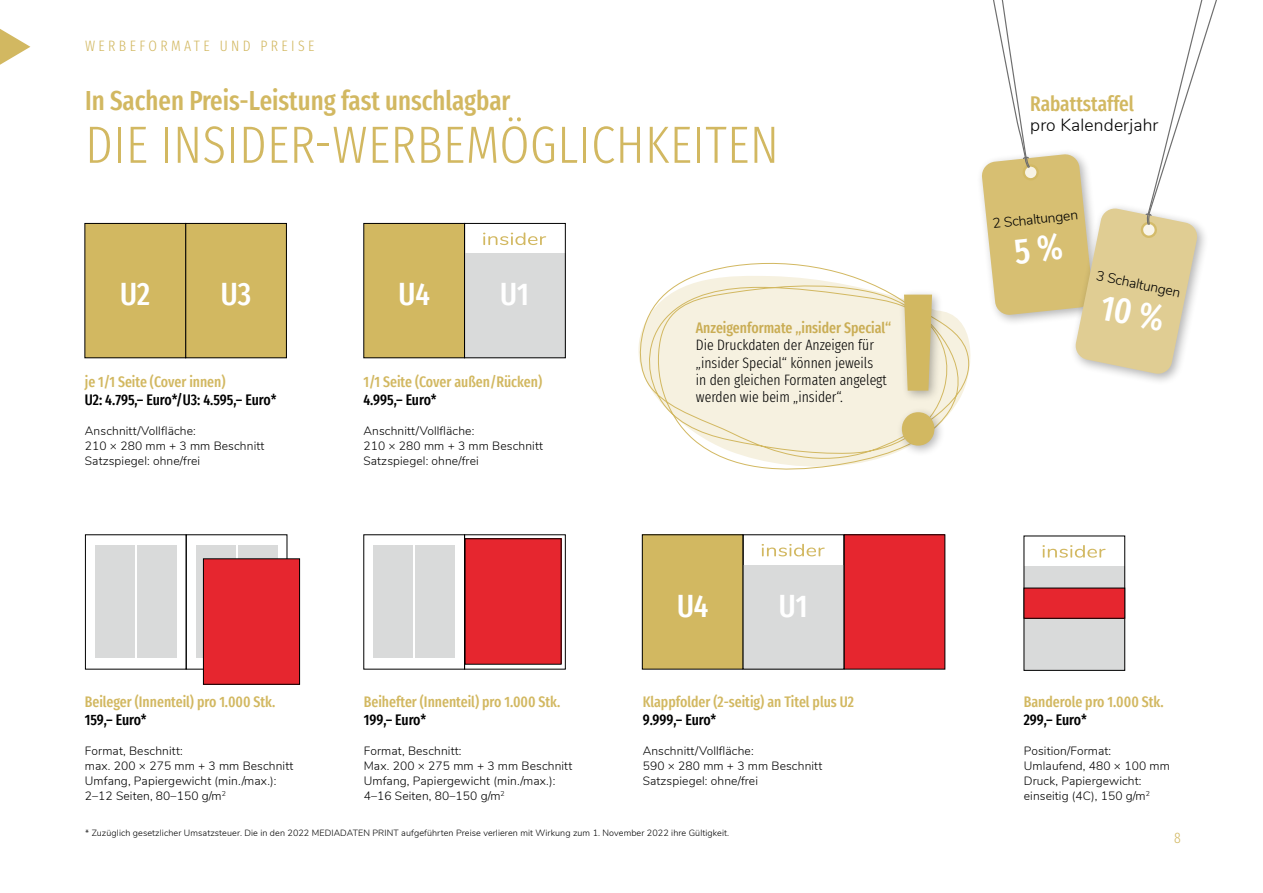
<style>
.page{position:relative;width:1263px;height:893px;background:#fff}
.page>*{position:absolute;margin:0;border:0;box-sizing:border-box;transform-origin:0 0}
.t1{font:500 extra-condensed 213.9px "Fira Sans";color:#d2b861}
.t2{font:300 extra-condensed 52.5px "Fira Sans";letter-spacing:.01em;color:#d2b861}
.t3{font:500 extra-condensed 31.5px "Fira Sans";color:#fff}
.t4{font:500 extra-condensed 27px "Fira Sans";color:#d2b861}
.t5{font:500 extra-condensed 20.85px "Fira Sans";color:#d2b861}
.t6{font:300 17.4px "Nunito";letter-spacing:.01em;color:#000}
.t7{font:500 extra-condensed 15px "Fira Sans";color:#d2b861}
.t8{font:300 extra-condensed 15px/17.2px "Fira Sans";color:#000}
.t9{font:500 extra-condensed 15px "Fira Sans";color:#000}
.t10{font:300 extra-condensed 15px "Fira Sans";letter-spacing:.225em;color:#d2b861}
.t11{font:300 13.95px "Nunito";color:#000}
.t12{font:300 12px/15px "Nunito";letter-spacing:.01em;color:#000}
.t13{font:300 9px "Nunito";letter-spacing:.01em;color:#000}
</style>
<div class="page">
<svg style="left:0;top:29px;width:30px;height:36px"></svg>
<svg style="left:1042px;top:545px;width:63px;height:13px"></svg>
<div style="left:1024px;top:566px;width:101px;height:104px;background:#d9dada"></div>
<div style="left:844px;top:535px;width:101px;height:134px;background:#e6262f"></div>
<div style="left:186px;top:223px;width:100px;height:135px;background:#d2b861"></div>
<div style="left:185px;top:223px;width:102px;height:135px;border:1px solid #000"></div>
<div style="left:85px;top:223px;width:101px;height:135px;background:#d2b861"></div>
<div style="left:85px;top:223px;width:101px;height:135px;border:1px solid #000"></div>
<div style="left:364px;top:223px;width:101px;height:135px;background:#d2b861"></div>
<div style="left:465px;top:539px;width:96px;height:125px;background:#e6262f"></div>
<div style="left:373px;top:546px;width:40px;height:112px;background:#d9dada"></div>
<div style="left:415px;top:546px;width:40px;height:112px;background:#d9dada"></div>
<div style="left:186px;top:535px;width:101px;height:134px;border:1px solid #000"></div>
<div style="left:95px;top:546px;width:39px;height:112px;background:#d9dada"></div>
<div style="left:137px;top:546px;width:40px;height:112px;background:#d9dada"></div>
<div style="left:196px;top:546px;width:39px;height:112px;background:#d9dada"></div>
<div style="left:238px;top:546px;width:39px;height:112px;background:#d9dada"></div>
<div style="left:203px;top:559px;width:97px;height:125px;background:#e6262f"></div>
<div style="left:203px;top:559px;width:97px;height:125px;border:1px solid #000"></div>
<div style="left:642px;top:535px;width:101px;height:134px;background:#d2b861"></div>
<div style="left:1024px;top:588px;width:101px;height:30px;background:#e6262f"></div>
<svg style="left:762px;top:544px;width:63px;height:12px"></svg>
<div style="left:743px;top:565px;width:101px;height:104px;background:#d9dada"></div>
<svg style="left:483px;top:232px;width:63px;height:13px"></svg>
<div style="left:465px;top:253px;width:100px;height:105px;background:#d9dada"></div>
<div style="left:464px;top:223px;width:101px;height:135px;border:1px solid #000"></div>
<div style="left:1070px;top:203px;width:139px;height:183px;background:#000;opacity:.3"></div>
<svg style="left:638px;top:262px;width:333px;height:208px"></svg>
<div style="left:896px;top:288px;width:50px;height:169px;background:#000;opacity:.3"></div>
<svg style="left:981px;top:0;width:236px;height:375px"></svg>
<p class="t10" style="left:85px;top:36px;width:231px">WERBEFORMATE UND PREISE</p>
<h3 class="t4" style="left:85px;top:79px;width:427px">In Sachen Preis-Leistung fast unschlagbar</h3>
<h2 class="t2" style="left:85px;top:108px;width:695px">DIE INSIDER-WERBEMÖGLICHKEITEN</h2>
<h3 class="t3" style="left:120px;top:269px;width:31px">U2</h3>
<h3 class="t3" style="left:221px;top:269px;width:32px">U3</h3>
<p class="t7" style="left:85px;top:370px;width:142px">je 1/1 Seite (Cover innen)</p>
<p class="t9" style="left:85px;top:388px;width:193px">U2: 4.795,– Euro*/U3: 4.595,– Euro*</p>
<p class="t12" style="left:85px;top:422px;width:181px">Anschnitt/Vollfläche:<br>210 × 280 mm + 3 mm Beschnitt<br>Satzspiegel: ohne/frei</p>
<h3 class="t3" style="left:398px;top:269px;width:33px">U4</h3>
<h3 class="t3" style="left:500px;top:269px;width:30px">U1</h3>
<p class="t7" style="left:363px;top:370px;width:180px">1/1 Seite (Cover außen/Rücken)</p>
<p class="t9" style="left:363px;top:388px;width:75px">4.995,– Euro*</p>
<p class="t12" style="left:363px;top:422px;width:181px">Anschnitt/Vollfläche:<br>210 × 280 mm + 3 mm Beschnitt<br>Satzspiegel: ohne/frei</p>
<p class="t7" style="left:696px;top:316px;width:197px">Anzeigenformate „insider Special“</p>
<p class="t8" style="left:696px;top:336px;width:192px">Die Druckdaten der Anzeigen für „insider Special“ können jeweils in den gleichen Formaten angelegt werden wie beim „insider“.</p>
<h1 class="t1" style="left:895px;top:197px;width:49px">!</h1>
<p class="t7" style="left:85px;top:690px;width:192px">Beileger (Innenteil) pro 1.000 Stk.</p>
<p class="t9" style="left:85px;top:708px;width:63px">159,– Euro*</p>
<p class="t12" style="left:85px;top:743px;width:210px">Format, Beschnitt:<br>max. 200 × 275 mm + 3 mm Beschnitt<br>Umfang, Papiergewicht (min./max.):<br>2–12 Seiten, 80–150 g/m<sup>2</sup></p>
<p class="t7" style="left:364px;top:690px;width:198px">Beihefter (Innenteil) pro 1.000 Stk.</p>
<p class="t9" style="left:364px;top:708px;width:64px">199,– Euro*</p>
<p class="t12" style="left:364px;top:743px;width:210px">Format, Beschnitt:<br>Max. 200 × 275 mm + 3 mm Beschnitt<br>Umfang, Papiergewicht (min./max.):<br>4–16 Seiten, 80–150 g/m<sup>2</sup></p>
<h3 class="t3" style="left:677px;top:581px;width:33px">U4</h3>
<h3 class="t3" style="left:779px;top:581px;width:30px">U1</h3>
<p class="t7" style="left:643px;top:690px;width:213px">Klappfolder (2-seitig) an Titel plus U2</p>
<p class="t9" style="left:643px;top:708px;width:75px">9.999,– Euro*</p>
<p class="t12" style="left:643px;top:743px;width:181px">Anschnitt/Vollfläche:<br>590 × 280 mm + 3 mm Beschnitt<br>Satzspiegel: ohne/frei</p>
<p class="t13" style="left:85px;top:826px;width:645px">* Zuzüglich gesetzlicher Umsatzsteuer. Die in den 2022 MEDIADATEN PRINT aufgeführten Preise verlieren mit Wirkung zum 1. November 2022 ihre Gültigkeit.</p>
<h3 class="t5" style="left:1030px;top:87px;width:105px">Rabattstaffel</h3>
<h3 class="t6" style="left:1030px;top:112px;width:130px">pro Kalenderjahr</h3>
<p class="t11" style="left:991px;top:213px;width:87px;rotate:-6deg">2 Schaltungen</p>
<p class="t11" style="left:1099px;top:265px;width:87px;rotate:12deg">3 Schaltungen</p>
<p class="t7" style="left:1024px;top:690px;width:141px">Banderole pro 1.000 Stk.</p>
<p class="t9" style="left:1024px;top:708px;width:65px">299,– Euro*</p>
<p class="t12" style="left:1024px;top:743px;width:148px">Position/Format:<br>Umlaufend, 480 × 100 mm<br>Druck, Papiergewicht: einseitig (4C), 150 g/m<sup>2</sup></p>
<p class="t10" style="left:1174px;top:827px;width:8px">8</p>
</div>
